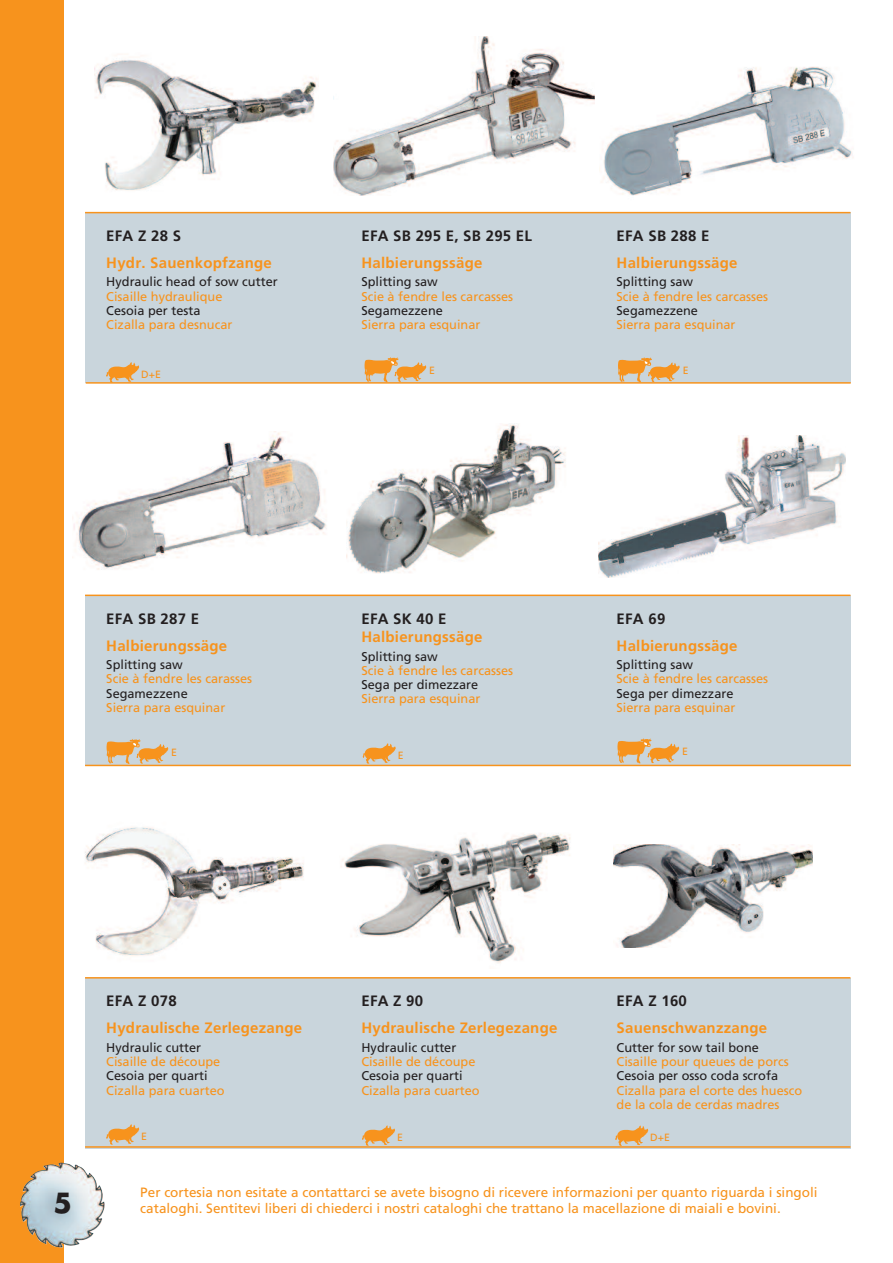
<style>
.page{position:relative;width:893px;height:1263px;background:#fff}
.page>*{position:absolute;margin:0;border:0;box-sizing:border-box;transform-origin:0 0}
.t1{font:700 27px "Futura";color:#231f20}
.t2{font:700 15px "Frutiger";letter-spacing:.015em;color:#f7931d}
.t3{font:700 15px "Frutiger";letter-spacing:.015em;color:#231f20}
.t4{font:13.5px/16.5px "Frutiger";color:#f7931d}
.t5{font:12.75px/14.2px "Frutiger";color:#f7931d}
.t6{font:12.75px "Frutiger";color:#231f20}
.t7{font:10.5px "Frutiger";color:#f7931d}
</style>
<div class="page">
<div style="left:0;top:0;width:64px;height:1263px;background:#f7931d"></div>
<img style="left:20px;top:1162px;width:85px;height:86px">
<div style="left:85px;top:213px;width:765px;height:170px;background:#c9d5dc"></div>
<hr style="left:85px;top:212px;width:765px;height:1px;background:#f7931d">
<div style="left:85px;top:595px;width:765px;height:170px;background:#c9d5dc"></div>
<hr style="left:85px;top:765px;width:766px;height:1px;background:#f7931d">
<hr style="left:85px;top:595px;width:765px;height:1px;background:#f7931d">
<img style="left:94px;top:60px;width:223px;height:131px">
<div style="left:85px;top:978px;width:765px;height:170px;background:#c9d5dc"></div>
<hr style="left:85px;top:977px;width:765px;height:1px;background:#f7931d">
<img style="left:333px;top:37px;width:262px;height:159px">
<img style="left:601px;top:66px;width:253px;height:130px">
<img style="left:73px;top:431px;width:254px;height:139px">
<img style="left:347px;top:423px;width:219px;height:151px">
<hr style="left:86px;top:382px;width:765px;height:2px;background:#f7931d">
<hr style="left:85px;top:1146px;width:765px;height:2px;background:#f7931d">
<svg style="left:106px;top:362px;width:33px;height:20px"></svg>
<svg style="left:362px;top:743px;width:34px;height:21px"></svg>
<svg style="left:364px;top:357px;width:63px;height:25px"></svg>
<svg style="left:618px;top:357px;width:62px;height:25px"></svg>
<svg style="left:106px;top:739px;width:63px;height:25px"></svg>
<svg style="left:617px;top:738px;width:62px;height:25px"></svg>
<img style="left:598px;top:435px;width:247px;height:143px">
<img style="left:85px;top:827px;width:219px;height:129px">
<img style="left:341px;top:833px;width:230px;height:130px">
<svg style="left:106px;top:1124px;width:33px;height:20px"></svg>
<svg style="left:362px;top:1125px;width:33px;height:21px"></svg>
<img style="left:613px;top:844px;width:200px;height:103px">
<svg style="left:615px;top:1125px;width:33px;height:21px"></svg>
<p class="t3" style="left:106px;top:230px;width:76px">EFA Z 28 S</p>
<p class="t2" style="left:106px;top:257px;width:167px">Hydr. Sauenkopfzange</p>
<p class="t6" style="left:106px;top:277px;width:173px">Hydraulic head of sow cutter</p>
<p class="t5" style="left:106px;top:290px;width:118px">Cisaille hydraulique</p>
<p class="t6" style="left:106px;top:305px;width:96px">Cesoia per testa</p>
<p class="t5" style="left:106px;top:319px;width:128px">Cizalla para desnucar</p>
<p class="t7" style="left:141px;top:370px;width:21px">D+E</p>
<p class="t3" style="left:361px;top:230px;width:172px">EFA SB 295 E, SB 295 EL</p>
<p class="t2" style="left:361px;top:257px;width:122px">Halbierungssäge</p>
<p class="t6" style="left:361px;top:277px;width:78px">Splitting saw</p>
<p class="t5" style="left:361px;top:290px;width:153px">Scie à fendre les carcasses</p>
<p class="t6" style="left:361px;top:305px;width:83px">Segamezzene</p>
<p class="t5" style="left:361px;top:319px;width:121px">Sierra para esquinar</p>
<p class="t3" style="left:617px;top:230px;width:94px">EFA SB 288 E</p>
<p class="t2" style="left:617px;top:257px;width:122px">Halbierungssäge</p>
<p class="t6" style="left:617px;top:277px;width:78px">Splitting saw</p>
<p class="t5" style="left:617px;top:290px;width:153px">Scie à fendre les carcasses</p>
<p class="t6" style="left:617px;top:305px;width:83px">Segamezzene</p>
<p class="t5" style="left:617px;top:319px;width:121px">Sierra para esquinar</p>
<p class="t7" style="left:429px;top:366px;width:7px">E</p>
<p class="t7" style="left:683px;top:366px;width:7px">E</p>
<p class="t3" style="left:106px;top:612px;width:94px">EFA SB 287 E</p>
<p class="t2" style="left:106px;top:639px;width:122px">Halbierungssäge</p>
<p class="t6" style="left:106px;top:659px;width:78px">Splitting saw</p>
<p class="t5" style="left:106px;top:673px;width:147px">Scie à fendre les carasses</p>
<p class="t6" style="left:106px;top:688px;width:83px">Segamezzene</p>
<p class="t5" style="left:106px;top:701px;width:121px">Sierra para esquinar</p>
<p class="t3" style="left:361px;top:612px;width:87px">EFA SK 40 E</p>
<p class="t2" style="left:361px;top:631px;width:122px">Halbierungssäge</p>
<p class="t6" style="left:361px;top:651px;width:78px">Splitting saw</p>
<p class="t5" style="left:361px;top:664px;width:153px">Scie à fendre les carcasses</p>
<p class="t6" style="left:361px;top:679px;width:118px">Sega per dimezzare</p>
<p class="t5" style="left:361px;top:693px;width:121px">Sierra para esquinar</p>
<p class="t3" style="left:617px;top:612px;width:50px">EFA 69</p>
<p class="t2" style="left:617px;top:639px;width:122px">Halbierungssäge</p>
<p class="t6" style="left:617px;top:659px;width:78px">Splitting saw</p>
<p class="t5" style="left:617px;top:673px;width:153px">Scie à fendre les carcasses</p>
<p class="t6" style="left:617px;top:688px;width:118px">Sega per dimezzare</p>
<p class="t5" style="left:617px;top:701px;width:121px">Sierra para esquinar</p>
<p class="t7" style="left:171px;top:748px;width:7px">E</p>
<p class="t7" style="left:682px;top:747px;width:7px">E</p>
<p class="t7" style="left:398px;top:751px;width:7px">E</p>
<h1 class="t1" style="left:53px;top:1191px;width:20px">5</h1>
<p class="t3" style="left:106px;top:995px;width:72px">EFA Z 078</p>
<p class="t2" style="left:106px;top:1022px;width:198px">Hydraulische Zerlegezange</p>
<p class="t6" style="left:106px;top:1042px;width:96px">Hydraulic cutter</p>
<p class="t5" style="left:106px;top:1055px;width:116px">Cisaille de découpe</p>
<p class="t6" style="left:106px;top:1071px;width:103px">Cesoia per quarti</p>
<p class="t5" style="left:106px;top:1084px;width:120px">Cizalla para cuarteo</p>
<p class="t3" style="left:361px;top:995px;width:63px">EFA Z 90</p>
<p class="t2" style="left:361px;top:1022px;width:198px">Hydraulische Zerlegezange</p>
<p class="t6" style="left:361px;top:1042px;width:96px">Hydraulic cutter</p>
<p class="t5" style="left:361px;top:1055px;width:116px">Cisaille de découpe</p>
<p class="t6" style="left:361px;top:1071px;width:103px">Cesoia per quarti</p>
<p class="t5" style="left:361px;top:1084px;width:120px">Cizalla para cuarteo</p>
<p class="t3" style="left:617px;top:995px;width:72px">EFA Z 160</p>
<p class="t2" style="left:617px;top:1022px;width:152px">Sauenschwanzzange</p>
<p class="t6" style="left:617px;top:1042px;width:144px">Cutter for sow tail bone</p>
<p class="t5" style="left:617px;top:1055px;width:174px">Cisaille pour queues de porcs</p>
<p class="t6" style="left:617px;top:1071px;width:163px">Cesoia per osso coda scrofa</p>
<p class="t5" style="left:617px;top:1084px;width:187px">Cizalla para el corte des huesco de la cola de cerdas madres</p>
<p class="t7" style="left:141px;top:1132px;width:7px">E</p>
<p class="t7" style="left:397px;top:1133px;width:7px">E</p>
<p class="t7" style="left:650px;top:1133px;width:21px">D+E</p>
<p class="t4" style="left:140px;top:1185px;width:679px">Per cortesia non esitate a contattarci se avete bisogno di ricevere informazioni per quanto riguarda i singoli cataloghi. Sentitevi liberi di chiederci i nostri cataloghi che trattano la macellazione di maiali e bovini.</p>
</div>
